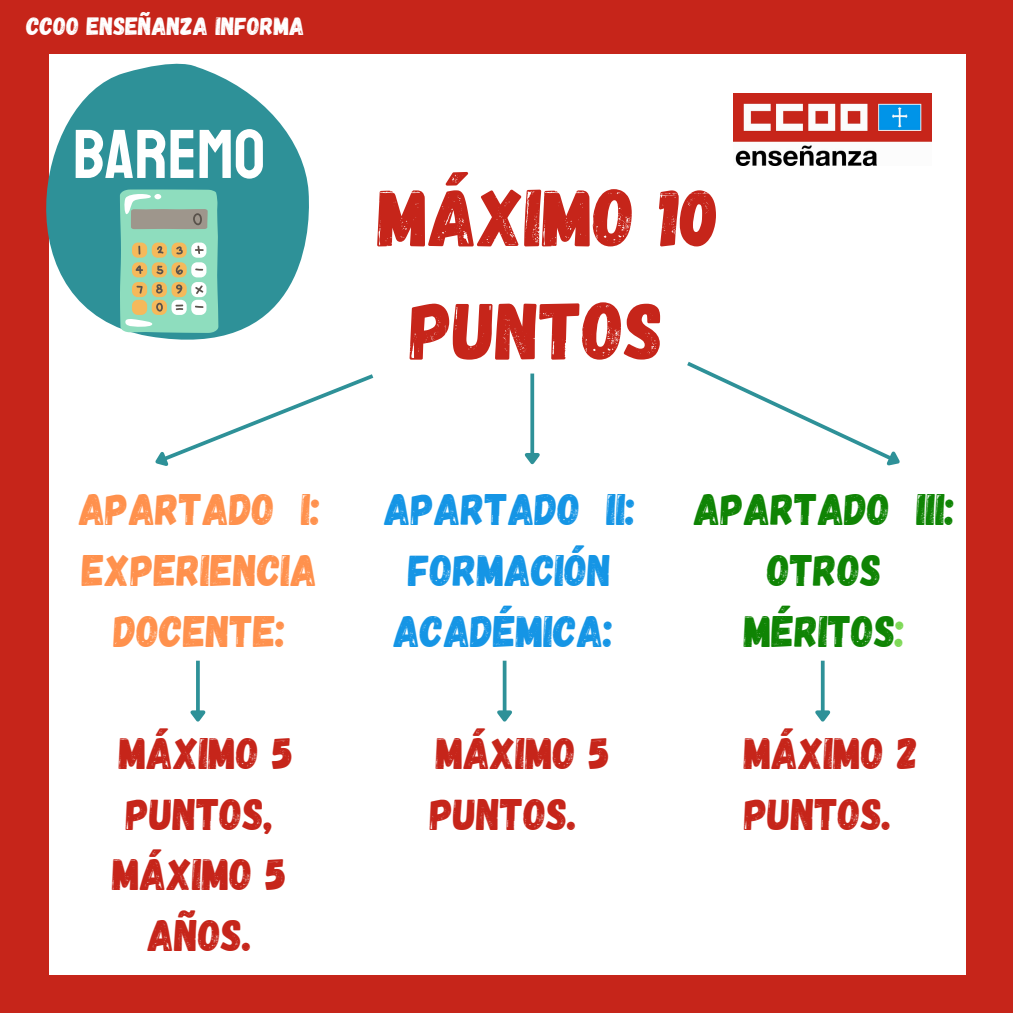
<style>
.page{position:relative;width:1013px;height:1013px;background:#fff}
.page>*{position:absolute;margin:0;border:0;box-sizing:border-box;transform-origin:0 0}
.t1{font:81px/113.1px "Gagalin";color:#c6251a;text-align:center}
.t2{font:69.12px "Staatliches";color:#fff}
.t3{font:44px/61px "Gagalin";color:#c6251a}
.t4{font:44px/61px "Gagalin";color:#1595e5;text-align:center}
.t5{font:44px/61px "Gagalin";color:#ff914d;text-align:center}
.t6{font:44px/61px "Gagalin";color:#0f8404;text-align:center}
.t7{font:25px "Gagalin";color:#fff}
.s1{color:#7ed957}
</style>
<div class="page">
<div style="left:0;top:0;width:1012px;height:1012px;background:#c6251a"></div>
<div style="left:50px;top:55px;width:915px;height:919px;background:#fff"></div>
<img style="left:733px;top:93px;width:198px;height:72px">
<svg style="left:46px;top:54px;width:372px;height:428px"></svg>
<svg style="left:147px;top:371px;width:230px;height:103px"></svg>
<svg style="left:687px;top:361px;width:213px;height:105px"></svg>
<svg style="left:530px;top:373px;width:4px;height:76px"></svg>
<svg style="left:524px;top:449px;width:16px;height:16px"></svg>
<svg style="left:120px;top:189px;width:98px;height:144px"></svg>
<svg style="left:196px;top:660px;width:4px;height:47px"></svg>
<svg style="left:190px;top:707px;width:16px;height:15px"></svg>
<svg style="left:502px;top:660px;width:4px;height:47px"></svg>
<svg style="left:497px;top:707px;width:15px;height:15px"></svg>
<svg style="left:820px;top:660px;width:4px;height:47px"></svg>
<svg style="left:815px;top:707px;width:16px;height:15px"></svg>
<h2 class="t7" style="left:26px;top:9px;width:279px">CCOO ENSEÑANZA INFORMA</h2>
<p class="t2" style="left:73px;top:112px;width:194px">BAREMO</p>
<p class="t5" style="left:79px;top:476px;width:243px">APARTADO I:<br>EXPERIENCIA<br>DOCENTE:</p>
<p class="t3" style="left:112px;top:720px;width:183px;text-align:center">MÁXIMO 5<br>PUNTOS,<br>MÁXIMO 5<br>AÑOS.</p>
<p class="t1" style="left:378px;top:157px;width:344px">MÁXIMO 10<br>PUNTOS</p>
<p class="t4" style="left:384px;top:476px;width:252px">APARTADO II:<br>FORMACIÓN<br>ACADÉMICA:</p>
<p class="t3" style="left:430px;top:720px;width:182px">MÁXIMO 5<br>PUNTOS.</p>
<p class="t6" style="left:694px;top:476px;width:262px">APARTADO III:<br>OTROS<br>MÉRITOS<span class="s1">:</span></p>
<p class="t3" style="left:744px;top:720px;width:176px">MÁXIMO 2<br>PUNTOS.</p>
</div>
